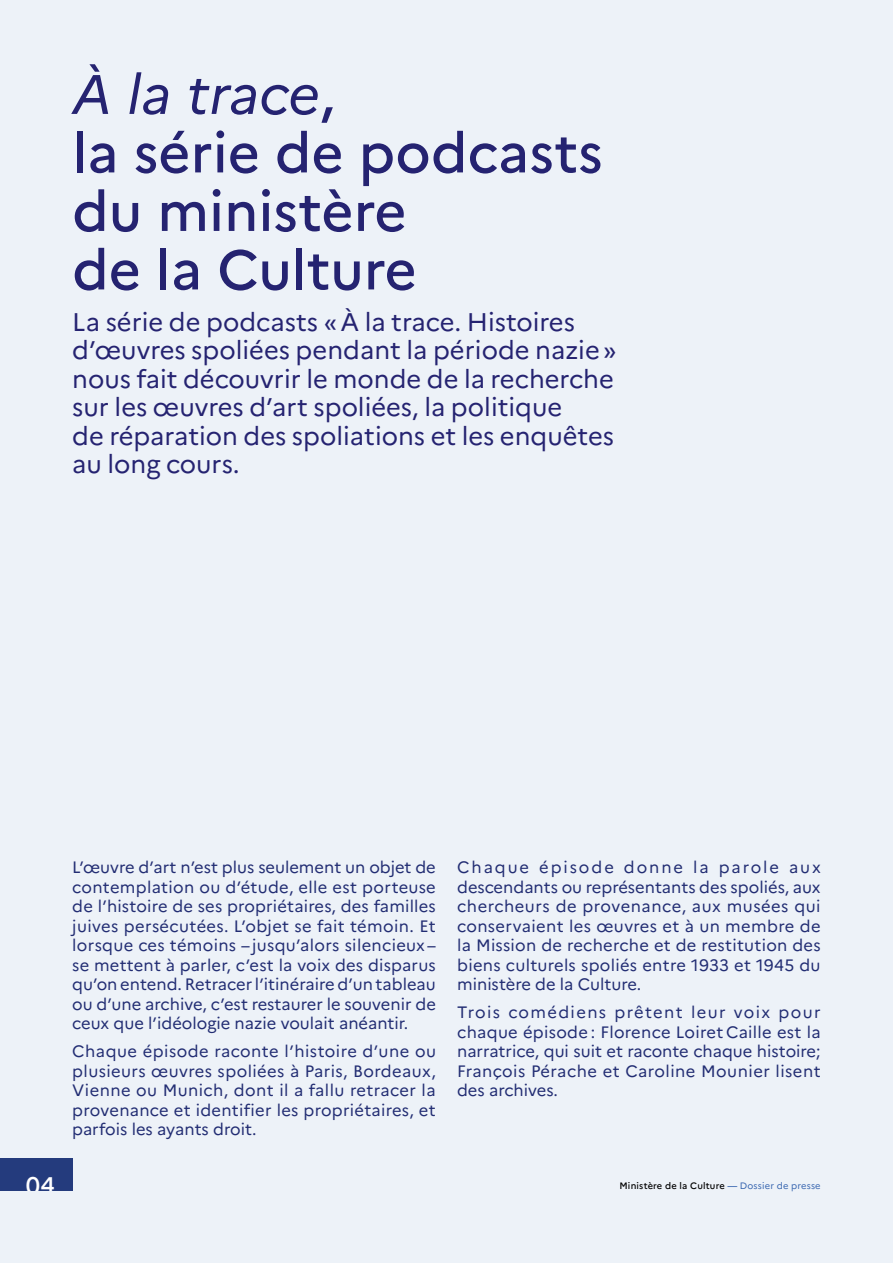
<style>
.page{position:relative;width:893px;height:1263px;background:#edf2f8}
.page>*{position:absolute;margin:0;border:0;box-sizing:border-box;transform-origin:0 0}
.t1{font:500 55.5px/58.5px "Marianne";color:#252371}
.t2{font:25.5px/28.5px "Marianne";color:#252371}
.t3{font:500 24px "Marianne";color:#fff}
.t4{font:16.5px/19.5px "Marianne";color:#222d73;text-align:justify}
.t5{font:500 9.3px "Marianne";letter-spacing:.02em;color:#000}
.s1{font-weight:400;font-style:italic}
.s2{color:#3866b0}
.s3{font-weight:400;color:#3866b0}
</style>
<div class="page">
<div style="left:0;top:1158px;width:72px;height:33px;background:#243b7d"></div>
<h1 class="t1" style="left:72px;top:65px;width:532px"><span class="s1">À la trace</span>,<br>la série de podcasts du ministère<br>de la Culture</h1>
<h2 class="t2" style="left:72px;top:307px;width:546px">La série de podcasts «À la trace. Histoires d’œuvres spoliées pendant la période nazie» nous fait découvrir le monde de la recherche sur les œuvres d’art spoliées, la politique<br>de réparation des spoliations et les enquêtes au long cours.</h2>
<p class="t4" style="left:72px;top:857px;width:365px">L’œuvre d’art n’est plus seulement un objet de contemplation ou d’étude, elle est porteuse de l’histoire de ses propriétaires, des familles juives persécutées. L’objet se fait témoin. Et lorsque ces témoins – jusqu’alors silencieux – se mettent à parler, c’est la voix des disparus qu’on entend. Retracer l’itinéraire d’un tableau ou d’une archive, c’est restaurer le souvenir de ceux que l’idéologie nazie voulait anéantir.</p>
<p class="t4" style="left:72px;top:1041px;width:365px">Chaque épisode raconte l’histoire d’une ou plusieurs œuvres spoliées à Paris, Bordeaux, Vienne ou Munich, dont il a fallu retracer la provenance et identifier les propriétaires, et parfois les ayants droit.</p>
<p class="t4" style="left:457px;top:857px;width:365px">Chaque épisode donne la parole aux descendants ou représentants des spoliés, aux chercheurs de provenance, aux musées qui conservaient les œuvres et à un membre de la Mission de recherche et de restitution des biens culturels spoliés entre 1933 et 1945 du ministère de la Culture.</p>
<p class="t4" style="left:457px;top:1002px;width:365px">Trois comédiens prêtent leur voix pour chaque épisode : Florence Loiret Caille est la narratrice, qui suit et raconte chaque histoire; François Pérache et Caroline Mounier lisent des archives.</p>
<h3 class="t3" style="left:26px;top:1170px;width:31px">04</h3>
<p class="t5" style="left:619px;top:1180px;width:203px">Ministère de la Culture <span class="s2">—</span> <span class="s3">Dossier de presse</span></p>
</div>
